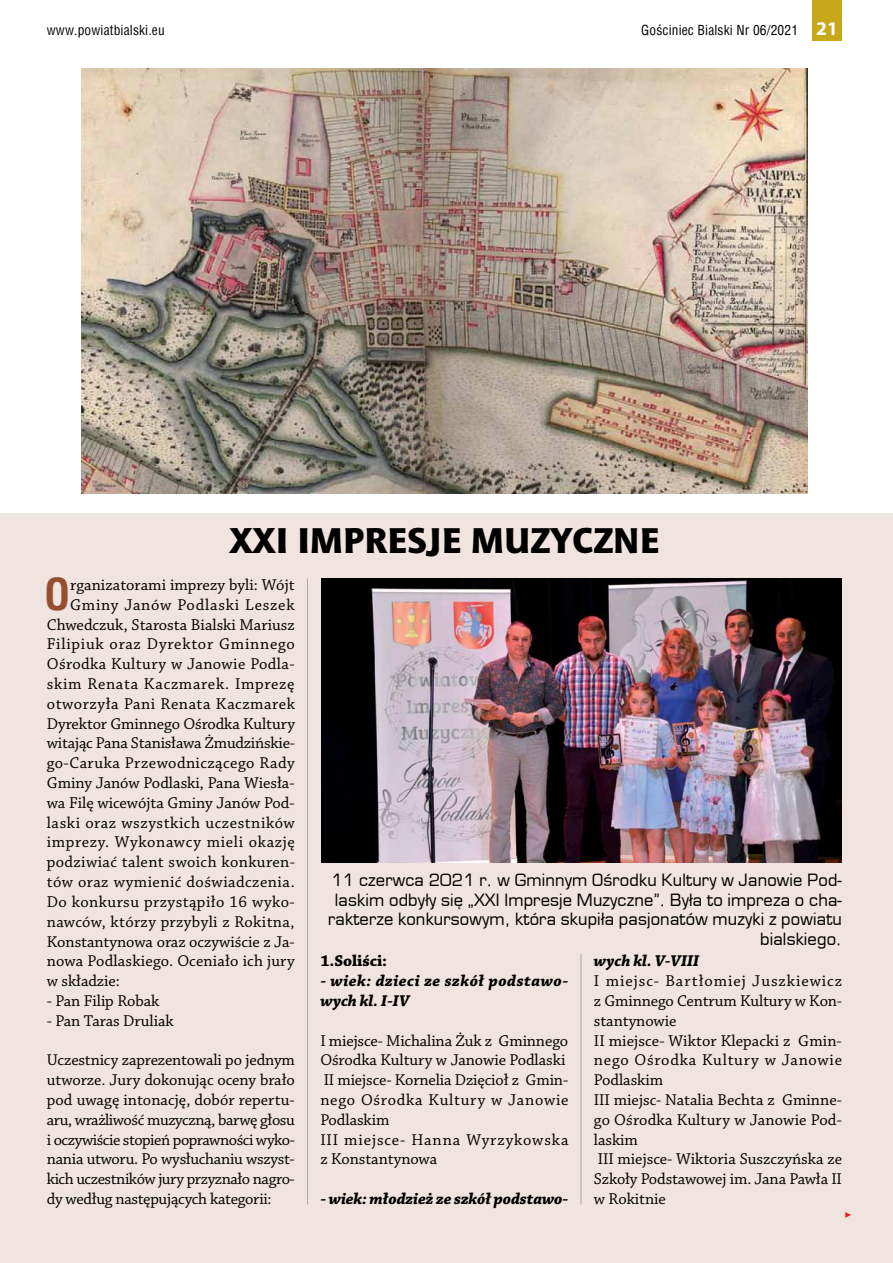
<style>
.page{position:relative;width:893px;height:1263px;background:#fff}
.page>*{position:absolute;margin:0;border:0;box-sizing:border-box;transform-origin:0 0}
.t1{font:700 condensed 42.9px "Helvetica";color:#964e31}
.t2{font:36px "Aerton EFN Black";color:#000}
.t3{font:16.5px/19.8px "Chaparral Pro";letter-spacing:.005em;color:#000}
.t4{font:16.5px/19.8px "Euromode";letter-spacing:.01em;color:#000;text-align:right}
.t5{font:16.5px "Chaparral Pro";letter-spacing:.025em;color:#000}
.t6{font:16.5px "Chaparral Pro";letter-spacing:.035em;color:#000}
.t7{font:16.5px "Chaparral Pro";letter-spacing:.04em;color:#000}
.t8{font:16.5px "Chaparral Pro";letter-spacing:.045em;color:#000}
.t9{font:italic 700 16.5px "Chaparral Pro";color:#000}
.t10{font:italic 700 16.5px/19.8px "Chaparral Pro";letter-spacing:.025em;color:#000}
.t11{font:16.5px "Chaparral Pro";letter-spacing:-.015em;color:#000}
.t12{font:16.5px "Chaparral Pro";letter-spacing:.03em;color:#000}
.t13{font:700 16.5px "Chaparral Pro";letter-spacing:-.005em;color:#000}
.t14{font:condensed 13.5px "Helvetica";letter-spacing:.01em;color:#000}
.t15{font:12px "Minion Pro";color:#ed1d24}
.s1{font-family:"Myriad Pro";font-weight:700;font-stretch:normal;font-size:19.5px;color:#fff}
</style>
<div class="page">
<div style="left:1px;top:513px;width:892px;height:750px;background:#efe4e0"></div>
<hr style="left:307px;top:578px;width:1px;height:626px;background:#a7a9ac">
<hr style="left:581px;top:954px;width:1px;height:250px;background:#a7a9ac">
<div style="left:812px;top:0;width:30px;height:41px;background:#c7a818"></div>
<img style="left:321px;top:579px;width:521px;height:283px">
<img style="left:81px;top:68px;width:727px;height:425px">
<p class="t14" style="left:47px;top:21px;width:120px">www.powiatbialski.eu</p>
<p class="t14" style="left:641px;top:21px;width:198px">Gościniec Bialski Nr 06/2021 <span class="s1">21</span></p>
<h2 class="t2" style="left:229px;top:519px;width:431px">XXI IMPRESJE MUZYCZNE</h2>
<h1 class="t1" style="left:44px;top:566px;width:28px">O</h1>
<p class="t3" style="left:70px;top:576px;width:226px">rganizatorami imprezy byli: Wójt</p>
<p class="t8" style="left:70px;top:595px;width:226px">Gminy Janów Podlaski Leszek</p>
<p class="t3" style="left:47px;top:615px;width:249px">Chwedczuk, Starosta Bialski Mariusz</p>
<p class="t8" style="left:47px;top:635px;width:250px">Filipiuk oraz Dyrektor Gminnego</p>
<p class="t5" style="left:47px;top:655px;width:249px">Ośrodka Kultury w Janowie Podla-</p>
<p class="t7" style="left:47px;top:675px;width:249px">skim Renata Kaczmarek. Imprezę</p>
<p class="t6" style="left:47px;top:694px;width:250px">otworzyła Pani Renata Kaczmarek</p>
<p class="t3" style="left:47px;top:714px;width:250px">Dyrektor Gminnego Ośrodka Kultury</p>
<p class="t11" style="left:47px;top:734px;width:250px">witając Pana Stanisława Żmudzińskie-</p>
<p class="t5" style="left:47px;top:754px;width:249px">go-Caruka Przewodniczącego Rady</p>
<p class="t3" style="left:47px;top:774px;width:249px">Gminy Janów Podlaski, Pana Wiesła-</p>
<p class="t3" style="left:47px;top:793px;width:249px">wa Filę wicewójta Gminy Janów Pod-</p>
<p class="t6" style="left:47px;top:813px;width:249px">laski oraz wszystkich uczestników</p>
<p class="t7" style="left:47px;top:833px;width:250px">imprezy. Wykonawcy mieli okazję</p>
<p class="t5" style="left:47px;top:853px;width:250px">podziwiać talent swoich konkuren-</p>
<p class="t12" style="left:47px;top:873px;width:250px">tów oraz wymienić doświadczenia.</p>
<p class="t5" style="left:47px;top:892px;width:249px">Do konkursu przystąpiło 16 wyko-</p>
<p class="t3" style="left:47px;top:912px;width:249px">nawców, którzy przybyli z Rokitna,</p>
<p class="t3" style="left:47px;top:932px;width:249px">Konstantynowa oraz oczywiście z Ja-</p>
<p class="t3" style="left:47px;top:952px;width:250px">nowa Podlaskiego. Oceniało ich jury</p>
<p class="t3" style="left:47px;top:972px;width:74px">w składzie:</p>
<p class="t3" style="left:47px;top:991px;width:114px">- Pan Filip Robak</p>
<p class="t3" style="left:47px;top:1011px;width:129px">- Pan Taras Druliak</p>
<p class="t3" style="left:47px;top:1051px;width:250px;text-align:justify">Uczestnicy zaprezentowali po jednym utworze. Jury dokonując oceny brało pod uwagę intonację, dobór repertu&shy;aru, wrażliwość muzyczną, barwę głosu i oczywiście stopień poprawności wyko&shy;nania utworu. Po wysłuchaniu wszyst&shy;kich uczestników jury przyznało nagro&shy;dy według następujących kategorii:</p>
<p class="t4" style="left:328px;top:870px;width:515px">11 czerwca 2021 r. w Gminnym Ośrodku Kultury w Janowie Pod&shy;laskim odbyły się „XXI Impresje Muzyczne”. Była to impreza o cha&shy;rakterze konkursowym, która skupiła pasjonatów muzyki z powiatu bialskiego.</p>
<p class="t13" style="left:320px;top:951px;width:68px">1.Soliści:</p>
<p class="t10" style="left:320px;top:972px;width:249px">- wiek: dzieci ze szkół podstawo&shy;wych kl. I-IV</p>
<p class="t3" style="left:320px;top:1031px;width:250px">I miejsce- Michalina Żuk z Gminnego<br>Ośrodka Kultury w Janowie Podlaski<br>II miejsce- Kornelia Dzięcioł z Gmin&shy;nego Ośrodka Kultury w Janowie<br>Podlaskim<br>III miejsce- Hanna Wyrzykowska z Konstantynowa</p>
<p class="t9" style="left:320px;top:1189px;width:250px">- wiek: młodzież ze szkół podstawo-</p>
<p class="t9" style="left:594px;top:951px;width:107px">wych kl. V-VIII</p>
<p class="t3" style="left:594px;top:972px;width:250px">I miejsc- Bartłomiej Juszkiewicz z Gminnego Centrum Kultury w Kon&shy;stantynowie<br>II miejsce- Wiktor Klepacki z Gmin&shy;nego Ośrodka Kultury w Janowie<br>Podlaskim<br>III miejsc- Natalia Bechta z Gminne&shy;go Ośrodka Kultury w Janowie Pod&shy;laskim<br>III miejsce- Wiktoria Suszczyńska ze<br>Szkoły Podstawowej im. Jana Pawła II w Rokitnie</p>
<p class="t15" style="left:844px;top:1206px;width:9px">▶</p>
</div>
